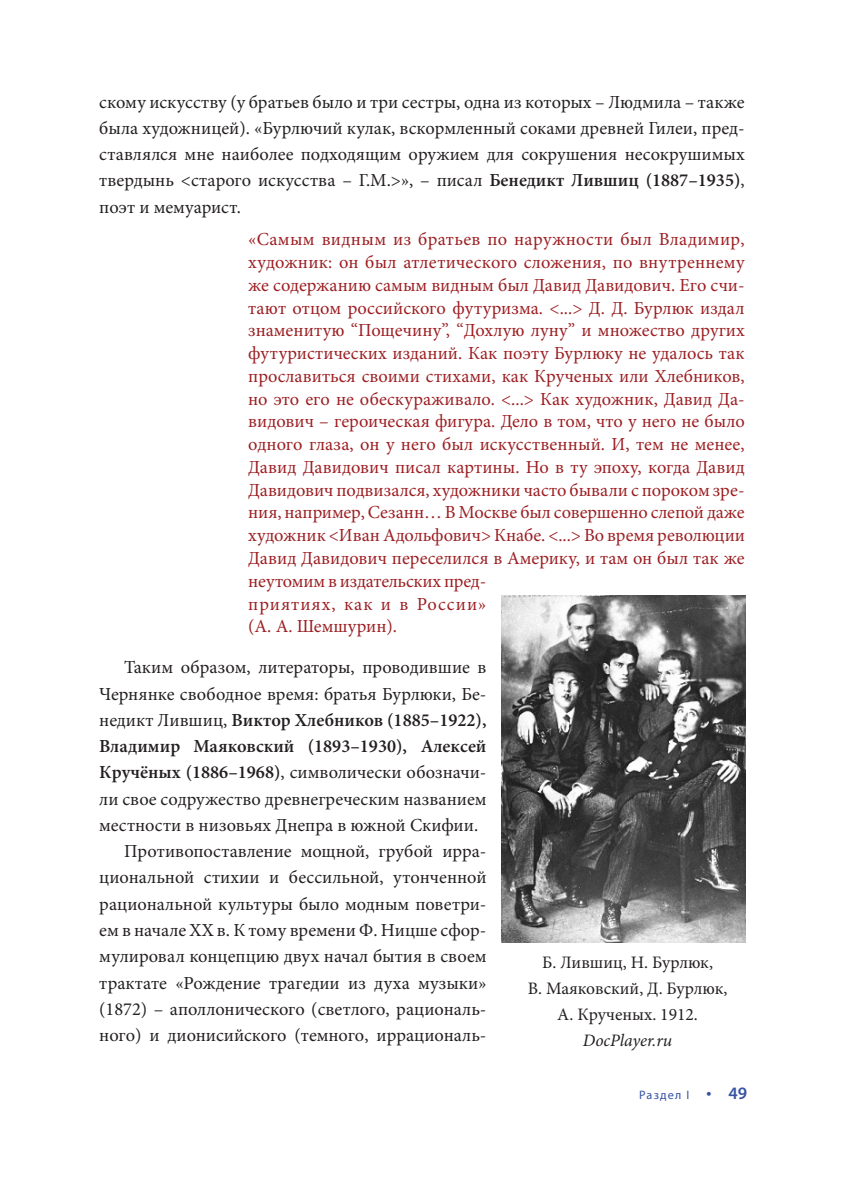
<style>
.page{position:relative;width:844px;height:1191px;background:#fff}
.page>*{position:absolute;margin:0;border:0;box-sizing:border-box;transform-origin:0 0}
.t1{font:18.38px/26.2px "Minion Pro";color:#231f20;text-align:justify}
.citata_kita{font:18.38px/22.8px "Minion Pro";color:#9c1f23}
.autorius-straipsnio{font:17.5px/25.9px "Minion Pro";color:#231f20;text-align:center}
.autorius-straipsnio-2{font:italic 17.5px "Minion Pro";letter-spacing:-.005em;color:#231f20}
.t2{font:12.25px "Myriad Pro";letter-spacing:.1em;color:#3853a3}
.s1{font-weight:600}
.s2{font-family:"Times New Roman";font-size:15.75px}
.s3{font-weight:600;font-size:17.5px}
</style>
<div class="page">
<img style="left:501px;top:595px;width:244px;height:347px">
<p class="t1" style="left:99px;top:89px;width:646px">скому искусству (у братьев было и три сестры, одна из которых – Людмила – также была художницей). «Бурлючий кулак, вскормленный соками древней Гилеи, пред&shy;ставлялся мне наиболее подходящим оружием для сокрушения несокрушимых твердынь &lt;старого искусства – Г.М.&gt;», – писал <span class="s1">Бенедикт Лившиц (1887–1935)</span>, поэт и мемуарист.</p>
<p class="citata_kita" style="left:248px;top:228px;width:498px">«Самым видным из братьев по наружности был Владимир, художник: он был атлетического сложения, по внутреннему же содержанию самым видным был Давид Давидович. Его счи&shy;тают отцом российского футуризма. &lt;...&gt; Д. Д. Бурлюк издал знаменитую “Пощечину”, “Дохлую луну” и множество других футуристических изданий. Как поэту Бурлюку не удалось так прославиться своими стихами, как Крученых или Хлебников, но это его не обескураживало. &lt;...&gt; Как художник, Давид Да&shy;видович – героическая фигура. Дело в том, что у него не было одного глаза, он у него был искусственный. И, тем не менее, Давид Давидович писал картины. Но в ту эпоху, когда Давид Давидович подвизался, художники часто бывали с пороком зре&shy;ния, например, Сезанн… В Москве был совершенно слепой даже художник &lt;Иван Адольфович&gt; Кнабе. &lt;...&gt; Во время революции Давид Давидович переселился в Америку, и там он был так же неутомим в издательских пред-<br>приятиях, как и в России»<br>(А. А. Шемшурин).</p>
<p class="t1" style="left:99px;top:654px;width:388px;text-indent:25px">Таким образом, литераторы, проводившие в Чернянке свободное время: братья Бурлюки, Бе&shy;недикт Лившиц, <span class="s1">Виктор Хлебников (1885–1922), Владимир Маяковский (1893–1930), Алексей Кручёных (1886–1968)</span>, символически обозначи&shy;ли свое содружество древнегреческим названием местности в низовьях Днепра в южной Скифии.</p>
<p class="t1" style="left:99px;top:838px;width:388px;text-indent:25px">Противопоставление мощной, грубой ирра&shy;циональной стихии и бессильной, утонченной рациональной культуры было модным поветри&shy;ем в начале ХХ в. К тому времени Ф. Ницше сфор&shy;мулировал концепцию двух начал бытия в своем трактате «Рождение трагедии из духа музыки» (1872) – аполлонического (светлого, рациональ&shy;ного) и дионисийского (темного, иррациональ-</p>
<p class="autorius-straipsnio" style="left:527px;top:949px;width:201px">Б. Лившиц, Н. Бурлюк,<br>В. Маяковский, Д. Бурлюк,<br>А. Крученых. 1912.</p>
<p class="autorius-straipsnio-2" style="left:582px;top:1028px;width:91px">DocPlayer.ru</p>
<p class="t2" style="left:639px;top:1087px;width:109px">Раздел I <span class="s2">•</span> <span class="s3">49</span></p>
</div>
